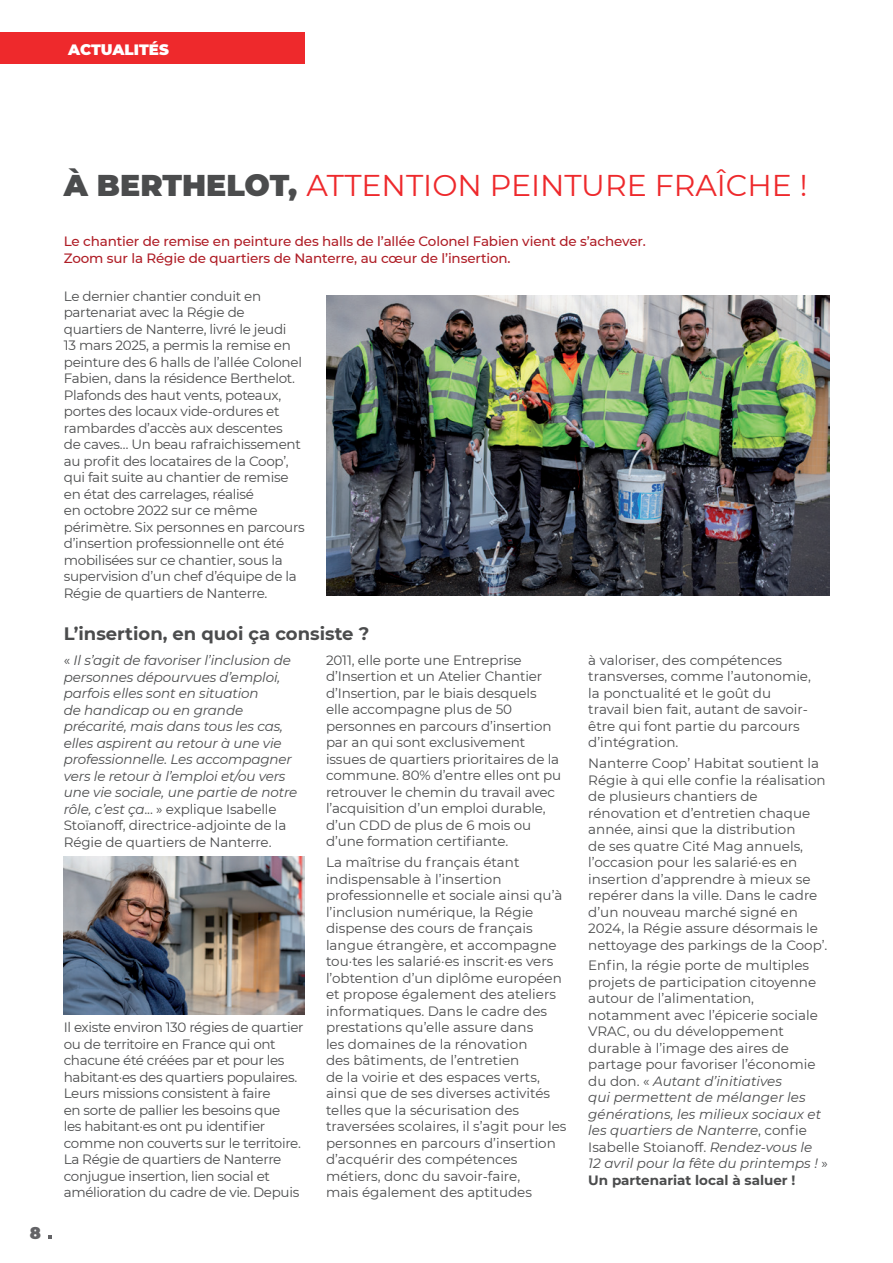
<style>
.page{position:relative;width:893px;height:1263px;background:#fff}
.page>*{position:absolute;margin:0;border:0;box-sizing:border-box;transform-origin:0 0}
.t1{font:30px "Montserrat";color:#ee292c}
.t2{font:700 18px "Montserrat";color:#4b4c4d}
.t3{font:900 16.5px "Montserrat";color:#636366}
.t4{font:900 15px "Montserrat";color:#fff}
.t5{font:13.5px/16.5px "Montserrat";letter-spacing:-.01em;color:#4b4c4d}
.t6{font:italic 13.5px/16.5px "Montserrat";letter-spacing:-.01em;color:#4b4c4d}
.t7{font:500 13.5px/16.2px "Montserrat";letter-spacing:-.01em;color:#af1d26}
.s1{font-weight:900;color:#4b4c4d}
.s2{font-style:normal}
.s3{font-style:italic}
.s4{font-weight:700}
</style>
<div class="page">
<div style="left:0;top:32px;width:305px;height:32px;background:#ee292c"></div>
<img style="left:326px;top:296px;width:503px;height:299px">
<img style="left:64px;top:857px;width:241px;height:157px">
<p class="t4" style="left:68px;top:39px;width:102px">ACTUALITÉS</p>
<p class="t4" style="left:97px;top:40px;width:73px">DOSSIER</p>
<p class="t3" style="left:30px;top:1221px;width:13px">8</p>
<h1 class="t1" style="left:64px;top:164px;width:745px"><span class="s1">À BERTHELOT,</span> ATTENTION PEINTURE FRAÎCHE !</h1>
<p class="t7" style="left:64px;top:233px;width:584px">Le chantier de remise en peinture des halls de l’allée Colonel Fabien vient de s’achever.<br>Zoom sur la Régie de quartiers de Nanterre, au cœur de l’insertion.</p>
<p class="t5" style="left:64px;top:287px;width:242px">Le dernier chantier conduit en partenariat avec la Régie de quartiers de Nanterre, livré le jeudi<br>13 mars 2025, a permis la remise en peinture des 6 halls de l’allée Colonel Fabien, dans la résidence Berthelot.<br>Plafonds des haut vents, poteaux, portes des locaux vide-ordures et rambardes d’accès aux descentes<br>de caves… Un beau rafraichissement au profit des locataires de la Coop’, qui fait suite au chantier de remise en état des carrelages, réalisé<br>en octobre 2022 sur ce même périmètre. Six personnes en parcours d’insertion professionnelle ont été mobilisées sur ce chantier, sous la supervision d’un chef d’équipe de la Régie de quartiers de Nanterre.</p>
<h2 class="t2" style="left:64px;top:621px;width:307px">L’insertion, en quoi ça consiste ?</h2>
<p class="t6" style="left:64px;top:651px;width:235px"><span class="s2">«</span> Il s’agit de favoriser l’inclusion de personnes dépourvues d’emploi, parfois elles sont en situation<br>de handicap ou en grande précarité, mais dans tous les cas, elles aspirent au retour à une vie professionnelle. Les accompagner vers le retour à l’emploi et/ou vers une vie sociale, une partie de notre rôle, c’est ça<span class="s2">... » explique Isabelle Stoïanoff, directrice-adjointe de la Régie de quartiers de Nanterre.</span></p>
<p class="t5" style="left:588px;top:651px;width:224px">à valoriser, des compétences transverses, comme l’autonomie, la ponctualité et le goût du travail bien fait, autant de savoir&shy;être qui font partie du parcours d’intégration.</p>
<p class="t5" style="left:588px;top:754px;width:241px">Nanterre Coop’ Habitat soutient la Régie à qui elle confie la réalisation de plusieurs chantiers de rénovation et d’entretien chaque année, ainsi que la distribution<br>de ses quatre Cité Mag annuels, l’occasion pour les salarié·es en insertion d’apprendre à mieux se repérer dans la ville. Dans le cadre d’un nouveau marché signé en 2024, la Régie assure désormais le nettoyage des parkings de la Coop’.</p>
<p class="t5" style="left:588px;top:957px;width:241px">Enfin, la régie porte de multiples projets de participation citoyenne autour de l’alimentation, notamment avec l’épicerie sociale<br>VRAC, ou du développement durable à l’image des aires de partage pour favoriser l’économie du don. « <span class="s3">Autant d’initiatives<br>qui permettent de mélanger les générations, les milieux sociaux et les quartiers de Nanterre</span>, confie<br>Isabelle Stoianoff. <span class="s3">Rendez-vous le<br>12 avril pour la fête du printemps !</span> »<br><span class="s4">Un partenariat local à saluer !</span></p>
<p class="t5" style="left:326px;top:651px;width:237px">2011, elle porte une Entreprise d’Insertion et un Atelier Chantier d’Insertion, par le biais desquels elle accompagne plus de 50 personnes en parcours d’insertion par an qui sont exclusivement issues de quartiers prioritaires de la commune. 80% d’entre elles ont pu retrouver le chemin du travail avec l’acquisition d’un emploi durable, d’un CDD de plus de 6 mois ou d’une formation certifiante.</p>
<p class="t5" style="left:326px;top:854px;width:242px">La maîtrise du français étant indispensable à l’insertion professionnelle et sociale ainsi qu’à l’inclusion numérique, la Régie dispense des cours de français langue étrangère, et accompagne tou·tes les salarié·es inscrit·es vers l’obtention d’un diplôme européen et propose également des ateliers informatiques. Dans le cadre des prestations qu’elle assure dans<br>les domaines de la rénovation<br>des bâtiments, de l’entretien<br>de la voirie et des espaces verts, ainsi que de ses diverses activités telles que la sécurisation des traversées scolaires, il s’agit pour les personnes en parcours d’insertion d’acquérir des compétences métiers, donc du savoir-faire,<br>mais également des aptitudes</p>
<p class="t5" style="left:64px;top:1019px;width:241px">Il existe environ 130 régies de quartier ou de territoire en France qui ont chacune été créées par et pour les habitant·es des quartiers populaires.<br>Leurs missions consistent à faire<br>en sorte de pallier les besoins que<br>les habitant·es ont pu identifier comme non couverts sur le territoire.<br>La Régie de quartiers de Nanterre conjugue insertion, lien social et amélioration du cadre de vie. Depuis</p>
</div>
